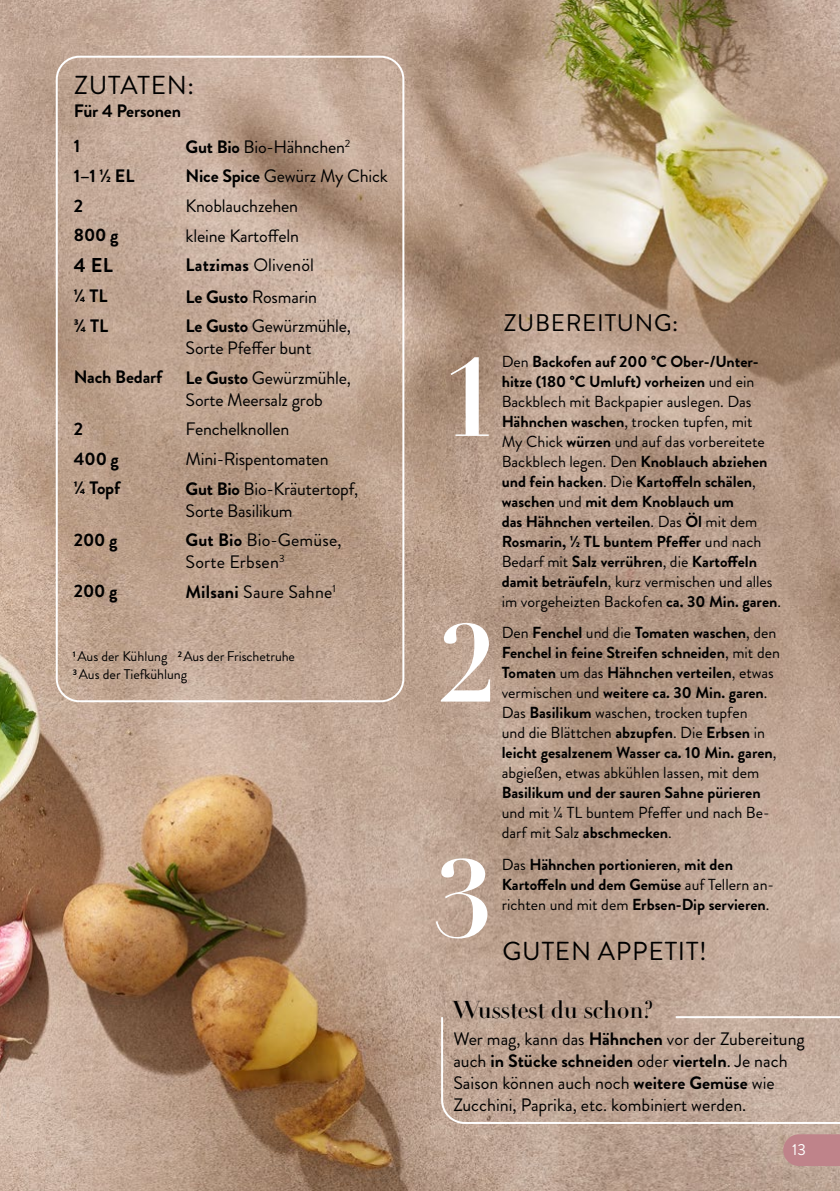
<style>
.page{position:relative;width:840px;height:1191px;background:#fff}
.page>*{position:absolute;margin:0;border:0;box-sizing:border-box;transform-origin:0 0}
.t1{font:700 108px "Didot LT Std";color:#fff}
.t2{font:26px "Brandon Grotesque";letter-spacing:.03em;color:#000}
.t3{font:24px "Didot LT Std Headline";letter-spacing:-.01em;color:#000}
.t4{font:24px "Brandon Grotesque";letter-spacing:.03em;color:#000}
.t5{font:700 20px "Brandon Grotesque";color:#000}
.t6{font:18px/22px "Brandon Grotesque";letter-spacing:-.01em;color:#000}
.t7{font:700 18px/35.6px "Brandon Grotesque";letter-spacing:-.01em;color:#000}
.t8{font:18px/22px "Brandon Grotesque";letter-spacing:.01em;color:#000}
.t9{font:700 18px "Brandon Grotesque";letter-spacing:.01em;color:#000}
.t10{font:700 16px/20px "Brandon Grotesque";color:#000}
.t11{font:16px/20px "Brandon Grotesque";color:#000}
.t12{font:16px "Brandon Grotesque";color:#fff}
.t13{font:14px "Brandon Grotesque";color:#000}
.s1{font-weight:700}
.s2{font-weight:400}
</style>
<div class="page">
<img style="left:0;top:0;width:839px;height:1191px">
<div style="left:56px;top:56px;width:348px;height:646px;border:2px solid #fff;border-radius:23px"></div>
<svg style="left:440px;top:1015px;width:399px;height:110px;background:#c1a999"></svg>
<svg style="left:782px;top:1134px;width:57px;height:32px;background:#be868b"></svg>
<h2 class="t2" style="left:74px;top:67px;width:121px">ZUTATEN:</h2>
<p class="t7" style="left:74px;top:93px;width:109px">Für 4 Personen<br>1</p>
<p class="t6" style="left:185px;top:136px;width:166px"><span class="s1">Gut Bio</span> Bio-Hähnchen<sup>2</sup></p>
<p class="t7" style="left:74px;top:158px;width:62px">1–1 ½ EL</p>
<p class="t6" style="left:185px;top:165px;width:204px"><span class="s1">Nice Spice</span> Gewürz My Chick</p>
<p class="t7" style="left:74px;top:188px;width:11px">2</p>
<p class="t6" style="left:185px;top:195px;width:114px">Knoblauchzehen</p>
<p class="t7" style="left:74px;top:217px;width:46px">800 g</p>
<p class="t6" style="left:185px;top:225px;width:115px">kleine Kartoffeln</p>
<p class="t5" style="left:74px;top:251px;width:40px">4 EL</p>
<p class="t9" style="left:185px;top:252px;width:130px">Latzimas <span class="s2">Olivenöl</span></p>
<p class="t7" style="left:74px;top:278px;width:35px">¼ TL</p>
<p class="t6" style="left:185px;top:286px;width:133px"><span class="s1">Le Gusto</span> Rosmarin</p>
<p class="t7" style="left:74px;top:308px;width:36px">¾ TL</p>
<p class="t6" style="left:185px;top:315px;width:167px"><span class="s1">Le Gusto</span> Gewürzmühle,<br>Sorte Pfeffer bunt</p>
<p class="t7" style="left:74px;top:359px;width:90px">Nach Bedarf</p>
<p class="t6" style="left:185px;top:367px;width:167px"><span class="s1">Le Gusto</span> Gewürzmühle,<br>Sorte Meersalz grob</p>
<p class="t7" style="left:74px;top:411px;width:11px">2</p>
<p class="t6" style="left:185px;top:418px;width:105px">Fenchelknollen</p>
<p class="t7" style="left:74px;top:441px;width:46px">400 g</p>
<p class="t6" style="left:185px;top:448px;width:144px">Mini-Rispentomaten</p>
<p class="t7" style="left:74px;top:470px;width:48px">¼ Topf</p>
<p class="t6" style="left:185px;top:478px;width:174px"><span class="s1">Gut Bio</span> Bio-Kräutertopf,<br>Sorte Basilikum</p>
<p class="t7" style="left:74px;top:522px;width:45px">200 g</p>
<p class="t8" style="left:185px;top:529px;width:157px"><span class="s1">Gut Bio</span> Bio-Gemüse,<br>Sorte Erbsen<sup>3</sup></p>
<p class="t7" style="left:74px;top:574px;width:45px">200 g</p>
<p class="t8" style="left:185px;top:581px;width:152px"><span class="s1">Milsani</span> Saure Sahne<sup>1</sup></p>
<p class="t13" style="left:73px;top:647px;width:224px"><sup>1</sup> Aus der Kühlung <sup>2</sup> Aus der Frischetruhe</p>
<p class="t13" style="left:73px;top:665px;width:116px"><sup>3</sup> Aus der Tiefkühlung</p>
<h1 class="t1" style="left:440px;top:331px;width:62px">1</h1>
<h1 class="t1" style="left:437px;top:597px;width:62px">2</h1>
<h1 class="t1" style="left:433px;top:832px;width:62px">3</h1>
<h3 class="t4" style="left:503px;top:306px;width:176px">ZUBEREITUNG:</h3>
<p class="t10" style="left:501px;top:351px;width:281px"><span class="s2">Den</span> Backofen auf 200 °C Ober-/Unter&shy;hitze (180 °C Umluft) vorheizen <span class="s2">und ein Backblech mit Backpapier auslegen. Das </span>Hähnchen waschen<span class="s2">, trocken tupfen, mit<br>My Chick</span> würzen <span class="s2">und auf das vorbereitete Backblech legen. Den</span> Knoblauch abziehen und fein hacken<span class="s2">. Die</span> Kartoffeln schälen<span class="s2">, </span>waschen <span class="s2">und</span> mit dem Knoblauch um<br>das Hähnchen verteilen<span class="s2">. Das</span> Öl <span class="s2">mit dem </span>Rosmarin, ½ TL buntem Pfeffer <span class="s2">und nach Bedarf mit</span> Salz verrühren<span class="s2">, die</span> Kartoffeln damit beträufeln<span class="s2">, kurz vermischen und alles im vorgeheizten Backofen</span> ca. 30 Min. garen<span class="s2">.</span></p>
<p class="t10" style="left:501px;top:623px;width:279px"><span class="s2">Den</span> Fenchel <span class="s2">und die</span> Tomaten waschen<span class="s2">, den </span>Fenchel in feine Streifen schneiden<span class="s2">, mit den </span>Tomaten <span class="s2">um das</span> Hähnchen verteilen<span class="s2">, etwas vermischen und</span> weitere ca. 30 Min. garen<span class="s2">.<br>Das</span> Basilikum <span class="s2">waschen, trocken tupfen<br>und die Blättchen</span> abzupfen<span class="s2">. Die</span> Erbsen <span class="s2">in </span>leicht gesalzenem Wasser ca. 10 Min. garen<span class="s2">, abgießen, etwas abkühlen lassen, mit dem</span></p>
<p class="t10" style="left:501px;top:783px;width:260px">Basilikum und der sauren Sahne pürieren</p>
<p class="t11" style="left:501px;top:803px;width:269px">und mit ¼ TL buntem Pfeffer und nach Be&shy;darf mit Salz <span class="s1">abschmecken</span>.</p>
<p class="t10" style="left:501px;top:854px;width:274px"><span class="s2">Das</span> Hähnchen portionieren<span class="s2">,</span> mit den<br>Kartoffeln und dem Gemüse <span class="s2">auf Tellern an&shy;richten und mit dem</span> Erbsen-Dip servieren<span class="s2">.</span></p>
<h2 class="t2" style="left:502px;top:933px;width:206px">GUTEN APPETIT!</h2>
<h3 class="t3" style="left:452px;top:995px;width:203px">Wusstest du schon?</h3>
<p class="t6" style="left:453px;top:1027px;width:353px">Wer mag, kann das <span class="s1">Hähnchen</span> vor der Zubereitung auch <span class="s1">in Stücke schneiden</span> oder <span class="s1">vierteln</span>. Je nach Saison können auch noch <span class="s1">weitere Gemüse</span> wie Zucchini, Paprika, etc. kombiniert werden.</p>
<p class="t12" style="left:791px;top:1138px;width:15px">13</p>
</div>
